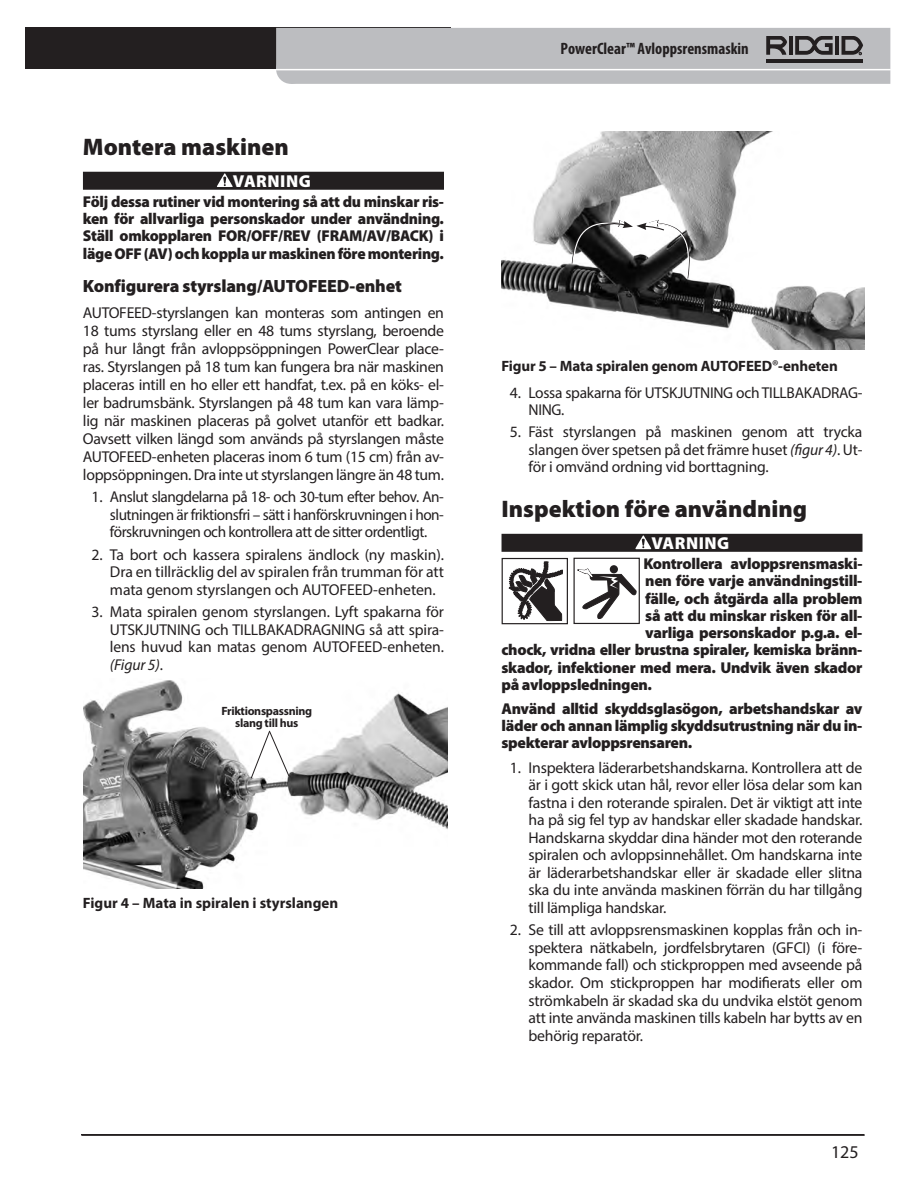
<style>
.page{position:relative;width:918px;height:1188px;background:#fff}
.page>*{position:absolute;margin:0;border:0;box-sizing:border-box;transform-origin:0 0}
.Heading_1{font:900 24px "Myriad Pro";color:#231f20}
.t1{font:18px "Myriad Pro";color:#231f20}
.Heading_2{font:900 17.7px "Myriad Pro";letter-spacing:-.01em;color:#231f20}
.Warning_Head{font:900 17.4px "Myriad Pro";letter-spacing:.03em;color:#fff}
.t2{font:700 condensed 16.5px "Myriad Pro";color:#231f20}
.Body_Numbered_List{font:15.75px/17.5px "Myriad Pro";letter-spacing:-.015em;color:#231f20;text-align:justify}
.Warning_Text{font:900 15.75px/17.2px "Myriad Pro";letter-spacing:-.02em;color:#231f20;text-align:justify}
.Body_Text{font:15.75px/18px "Myriad Pro";letter-spacing:-.02em;color:#231f20;text-align:justify}
.Picture_Caption{font:700 15px "Myriad Pro";letter-spacing:-.01em;color:#231f20}
.t3{font:700 12px/12px "Myriad Pro";letter-spacing:-.025em;color:#231f20;text-align:center}
.s1{font-style:italic}
.s2{font-weight:400;font-size:15.75px}
</style>
<div class="page">
<div style="left:83px;top:172px;width:361px;height:18px;background:#231f20"></div>
<svg style="left:217px;top:173px;width:16px;height:14px"></svg>
<img style="left:84px;top:680px;width:363px;height:209px">
<svg style="left:250px;top:730px;width:40px;height:49px"></svg>
<div style="left:502px;top:534px;width:360px;height:18px;background:#231f20"></div>
<img style="left:502px;top:132px;width:363px;height:217px">
<svg style="left:571px;top:219px;width:122px;height:61px"></svg>
<svg style="left:635px;top:535px;width:16px;height:14px"></svg>
<div style="left:502px;top:557px;width:142px;height:69px;background:linear-gradient(to bottom,#fff,#fff)"></div>
<div style="left:502px;top:559px;width:65px;height:65px;background:#fff"></div>
<svg style="left:508px;top:562px;width:54px;height:59px"></svg>
<div style="left:502px;top:558px;width:66px;height:66px;border:1px solid #231f20"></div>
<div style="left:574px;top:558px;width:65px;height:65px;background:#fff"></div>
<div style="left:610px;top:565px;width:8px;height:8px;background:#231f20;border-radius:50%"></div>
<svg style="left:578px;top:569px;width:58px;height:50px"></svg>
<div style="left:574px;top:558px;width:66px;height:66px;border:1px solid #231f20"></div>
<hr style="left:82px;top:1134px;width:783px;height:2px;background:#231f20">
<div style="left:26px;top:28px;width:425px;height:41px;background:#231f20"></div>
<svg style="left:276px;top:28px;width:614px;height:56px;background:#b7b8bb"></svg>
<hr style="left:81px;top:1134px;width:783px;height:2px;background:#231f20">
<p class="Heading_1" style="left:83px;top:133px;width:207px">Montera maskinen</p>
<p class="Warning_Head" style="left:233px;top:171px;width:80px">VARNING</p>
<p class="Warning_Text" style="left:83px;top:193px;width:363px">Följ dessa rutiner vid montering så att du minskar ris&shy;ken för allvarliga personskador under användning.<br>Ställ omkopplaren FOR/OFF/REV (FRAM/AV/BACK) i läge OFF (AV) och koppla ur maskinen före montering.</p>
<p class="Heading_2" style="left:83px;top:276px;width:320px">Konfigurera styrslang/AUTOFEED-enhet</p>
<p class="Body_Text" style="left:83px;top:304px;width:363px">AUTOFEED-styrslangen kan monteras som antingen en 18 tums styrslang eller en 48 tums styrslang, beroende på hur långt från avloppsöppningen PowerClear place&shy;ras. Styrslangen på 18 tum kan fungera bra när maskinen placeras intill en ho eller ett handfat, t.ex. på en köks- el&shy;ler badrumsbänk. Styrslangen på 48 tum kan vara lämp&shy;lig när maskinen placeras på golvet utanför ett badkar.<br>Oavsett vilken längd som används på styrslangen måste AUTOFEED-enheten placeras inom 6 tum (15 cm) från av&shy;loppsöppningen. Dra inte ut styrslangen längre än 48 tum.</p>
<p class="Body_Numbered_List" style="left:110px;top:488px;width:336px;text-indent:-19px">1. Anslut slangdelarna på 18- och 30-tum efter behov. An&shy;slutningen är friktionsfri – sätt i hanförskruvningen i hon&shy;förskruvningen och kontrollera att de sitter ordentligt.</p>
<p class="Body_Numbered_List" style="left:110px;top:545px;width:336px;text-indent:-19px">2. Ta bort och kassera spiralens ändlock (ny maskin).<br>Dra en tillräcklig del av spiralen från trumman för att mata genom styrslangen och AUTOFEED-enheten.</p>
<p class="Body_Numbered_List" style="left:110px;top:603px;width:336px;text-indent:-19px">3. Mata spiralen genom styrslangen. Lyft spakarna för UTSKJUTNING och TILLBAKADRAGNING så att spira&shy;lens huvud kan matas genom AUTOFEED-enheten. <span class="s1">(Figur 5)</span>.</p>
<p class="t3" style="left:221px;top:705px;width:92px">Friktionspassning slang till hus</p>
<p class="Picture_Caption" style="left:83px;top:893px;width:257px">Figur 4 – Mata in spiralen i styrslangen</p>
<p class="t2" style="left:560px;top:38px;width:190px">PowerClear™ Avloppsrensmaskin</p>
<p class="Picture_Caption" style="left:502px;top:357px;width:338px">Figur 5 – Mata spiralen genom AUTOFEED<span class="s2">®</span>-enheten</p>
<p class="Body_Numbered_List" style="left:529px;top:383px;width:335px;text-indent:-19px">4. Lossa spakarna för UTSKJUTNING och TILLBAKADRAG-<br>NING.</p>
<p class="Body_Numbered_List" style="left:529px;top:423px;width:335px;text-indent:-19px">5. Fäst styrslangen på maskinen genom att trycka slangen över spetsen på det främre huset <span class="s1">(figur 4)</span>. Ut&shy;för i omvänd ordning vid borttagning.</p>
<p class="Heading_1" style="left:502px;top:495px;width:307px">Inspektion före användning</p>
<p class="Warning_Head" style="left:651px;top:533px;width:80px">VARNING</p>
<p class="Warning_Text" style="left:643px;top:555px;width:221px">Kontrollera avloppsrensmaski-</p>
<p class="Warning_Text" style="left:645px;top:573px;width:219px">nen före varje användningstill-</p>
<p class="Warning_Text" style="left:645px;top:590px;width:219px">fälle, och åtgärda alla problem</p>
<p class="Warning_Text" style="left:645px;top:607px;width:219px">så att du minskar risken för all-</p>
<p class="Warning_Text" style="left:645px;top:624px;width:219px">varliga personskador p.g.a. el-</p>
<p class="Warning_Text" style="left:502px;top:642px;width:362px">chock, vridna eller brustna spiraler, kemiska bränn-</p>
<p class="Warning_Text" style="left:502px;top:659px;width:362px">skador, infektioner med mera. Undvik även skador</p>
<p class="Warning_Text" style="left:502px;top:676px;width:152px">på avloppsledningen.</p>
<p class="Warning_Text" style="left:502px;top:700px;width:363px">Använd alltid skyddsglasögon, arbetshandskar av läder och annan lämplig skyddsutrustning när du in&shy;spekterar avloppsrensaren.</p>
<p class="Body_Numbered_List" style="left:529px;top:758px;width:336px;text-indent:-19px">1. Inspektera läderarbetshandskarna. Kontrollera att de är i gott skick utan hål, revor eller lösa delar som kan fastna i den roterande spiralen. Det är viktigt att inte ha på sig fel typ av handskar eller skadade handskar.<br>Handskarna skyddar dina händer mot den roterande spiralen och avloppsinnehållet. Om handskarna inte är läderarbetshandskar eller är skadade eller slitna ska du inte använda maskinen förrän du har tillgång till lämpliga handskar.</p>
<p class="Body_Numbered_List" style="left:529px;top:921px;width:335px;text-indent:-19px">2. Se till att avloppsrensmaskinen kopplas från och in&shy;spektera nätkabeln, jordfelsbrytaren (GFCI) (i före&shy;kommande fall) och stickproppen med avseende på skador. Om stickproppen har modifierats eller om strömkabeln är skadad ska du undvika elstöt genom att inte använda maskinen tills kabeln har bytts av en behörig reparatör.</p>
<p class="t1" style="left:831px;top:1140px;width:29px">125</p>
</div>
